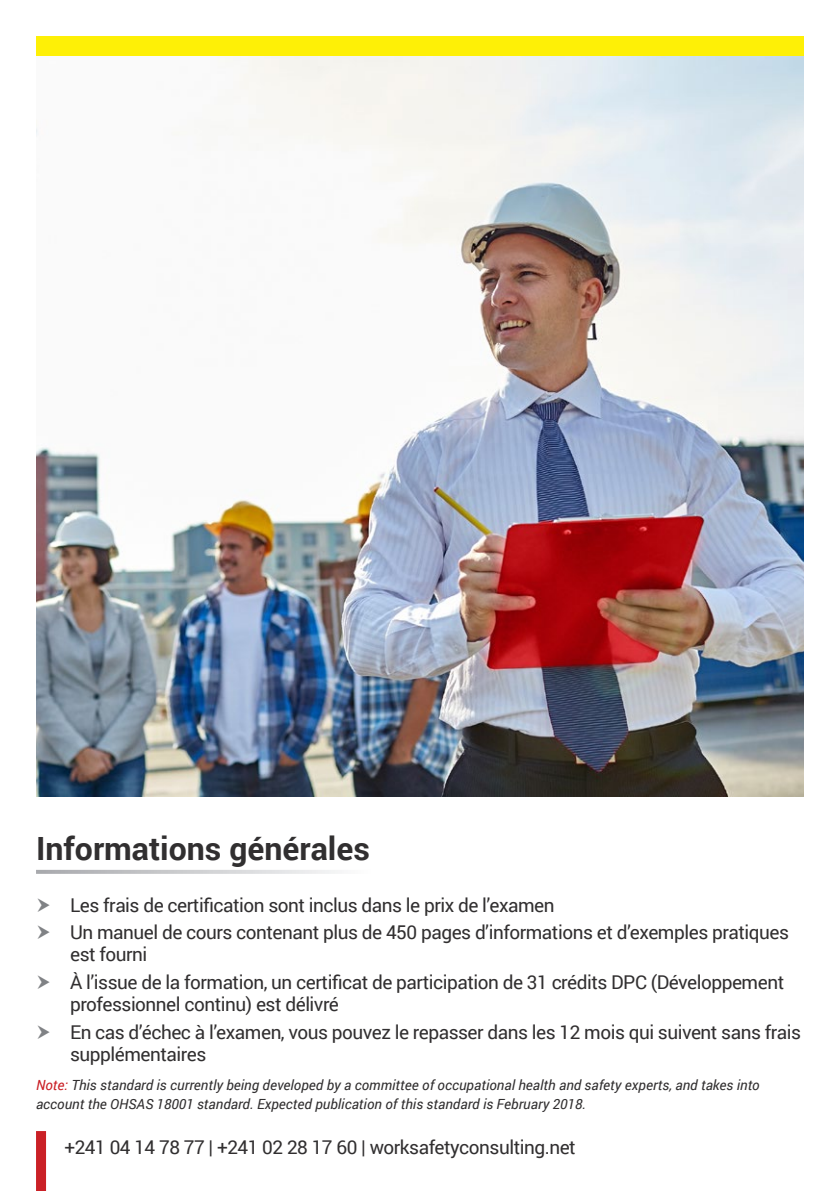
<style>
.page{position:relative;width:840px;height:1191px;background:#fff}
.page>*{position:absolute;margin:0;border:0;box-sizing:border-box;transform-origin:0 0}
.t1{font:700 32px "Roboto";color:#312f30}
.Bullet_Points{font:19px/22px "Roboto";letter-spacing:-.025em;color:#312f30}
.t2{font:italic 14px/19px "Roboto";color:#312f30}
.s1{color:#ca2026}
</style>
<div class="page">
<div style="left:36px;top:1131px;width:10px;height:60px;background:#ca2026"></div>
<svg style="left:36px;top:870px;width:302px;height:4px"></svg>
<img style="left:36px;top:56px;width:767px;height:740px">
<div style="left:36px;top:36px;width:767px;height:20px;background:#fef006"></div>
<p class="t1" style="left:36px;top:826px;width:335px">Informations générales</p>
<p class="Bullet_Points" style="left:70px;top:893px;width:486px">Les frais de certification sont inclus dans le prix de l’examen</p>
<p class="Bullet_Points" style="left:70px;top:920px;width:720px">Un manuel de cours contenant plus de 450 pages d’informations et d’exemples pratiques est fourni</p>
<p class="Bullet_Points" style="left:70px;top:970px;width:715px">À l’issue de la formation, un certificat de participation de 31 crédits DPC (Développement professionnel continu) est délivré</p>
<p class="Bullet_Points" style="left:70px;top:1020px;width:732px">En cas d’échec à l’examen, vous pouvez le repasser dans les 12 mois qui suivent sans frais supplémentaires</p>
<p class="t2" style="left:36px;top:1075px;width:724px"><span class="s1">Note:</span> This standard is currently being developed by a committee of occupational health and safety experts, and takes into account the OHSAS 18001 standard. Expected publication of this standard is February 2018.</p>
<p class="Bullet_Points" style="left:64px;top:1135px;width:512px">+241 04 14 78 77 | +241 02 28 17 60 | worksafetyconsulting.net</p>
</div>
